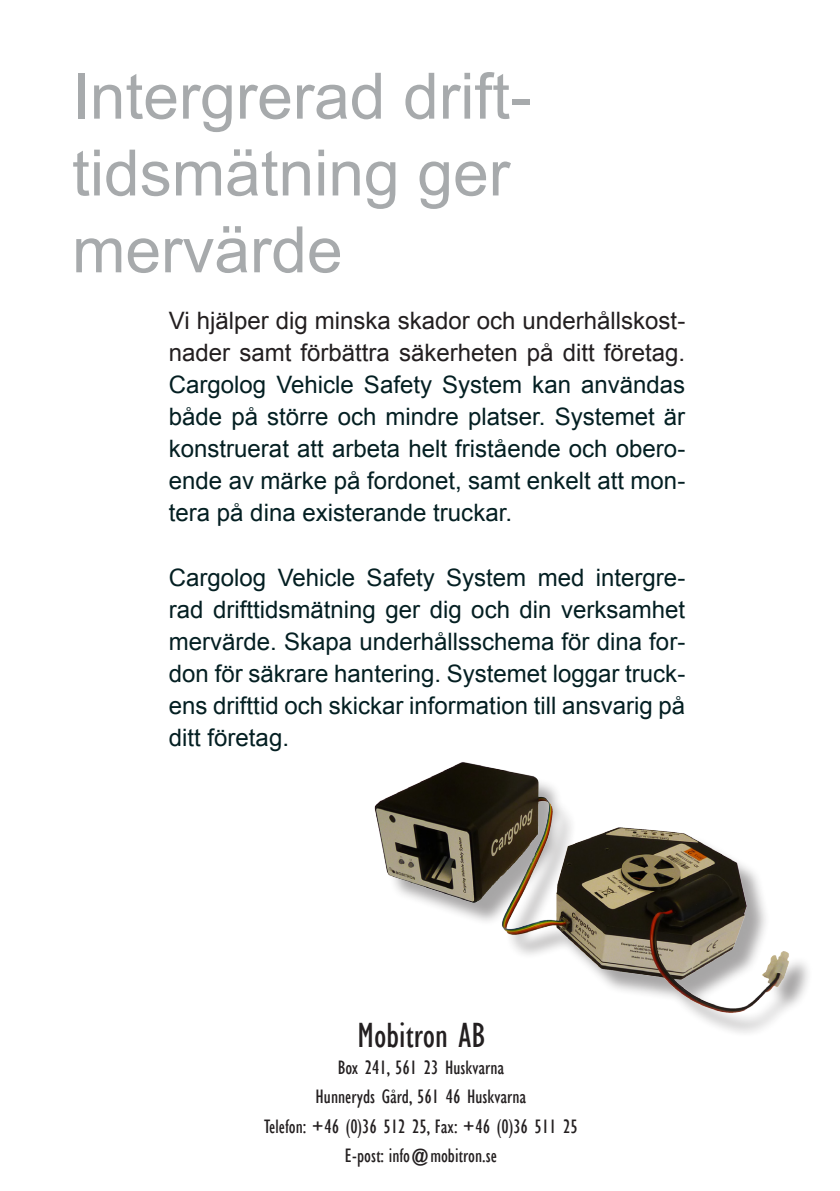
<style>
.page{position:relative;width:840px;height:1191px;background:#fff}
.page>*{position:absolute;margin:0;border:0;box-sizing:border-box;transform-origin:0 0}
.t1{font:64px/76.8px "Arial";color:#a7aaac}
.t2{font:condensed 36px "Gill Sans";color:#231f20}
.t3{font:24px/32px "Arial";color:#041f22;text-align:justify}
.t4{font:condensed 20px "Gill Sans";color:#231f20}
.s1{color:#231f20}
</style>
<div class="page">
<img style="left:374px;top:762px;width:433px;height:261px">
<p class="t1" style="left:72px;top:58px;width:460px">Intergrerad drift&shy;tidsmätning ger mervärde</p>
<p class="t3" style="left:169px;top:305px;width:517px"><span class="s1">Vi hjälper dig minska skador och underhållskost&shy;nader samt förbättra säkerheten på ditt företag.<br></span>Cargolog Vehicle Safety System kan användas både på större och mindre platser. Systemet är konstruerat att arbeta helt fristående och obero&shy;ende av märke på fordonet, samt enkelt att mon&shy;tera på dina existerande truckar.</p>
<p class="t3" style="left:169px;top:561px;width:517px">Cargolog Vehicle Safety System med intergre&shy;rad drifttidsmätning ger dig och din verksamhet mervärde. Skapa underhållsschema för dina for&shy;don för säkrare hantering. Systemet loggar truck&shy;ens drifttid och skickar information till ansvarig på ditt företag.</p>
<p class="t2" style="left:357px;top:1014px;width:129px">Mobitron AB</p>
<p class="t4" style="left:337px;top:1056px;width:168px">Box 241, 561 23 Huskvarna</p>
<p class="t4" style="left:315px;top:1084px;width:212px">Hunneryds Gård, 561 46 Huskvarna</p>
<p class="t4" style="left:264px;top:1114px;width:315px">Telefon: +46 (0)36 512 25, Fax: +46 (0)36 511 25</p>
<p class="t4" style="left:345px;top:1143px;width:153px">E-post: info@mobitron.se</p>
</div>
